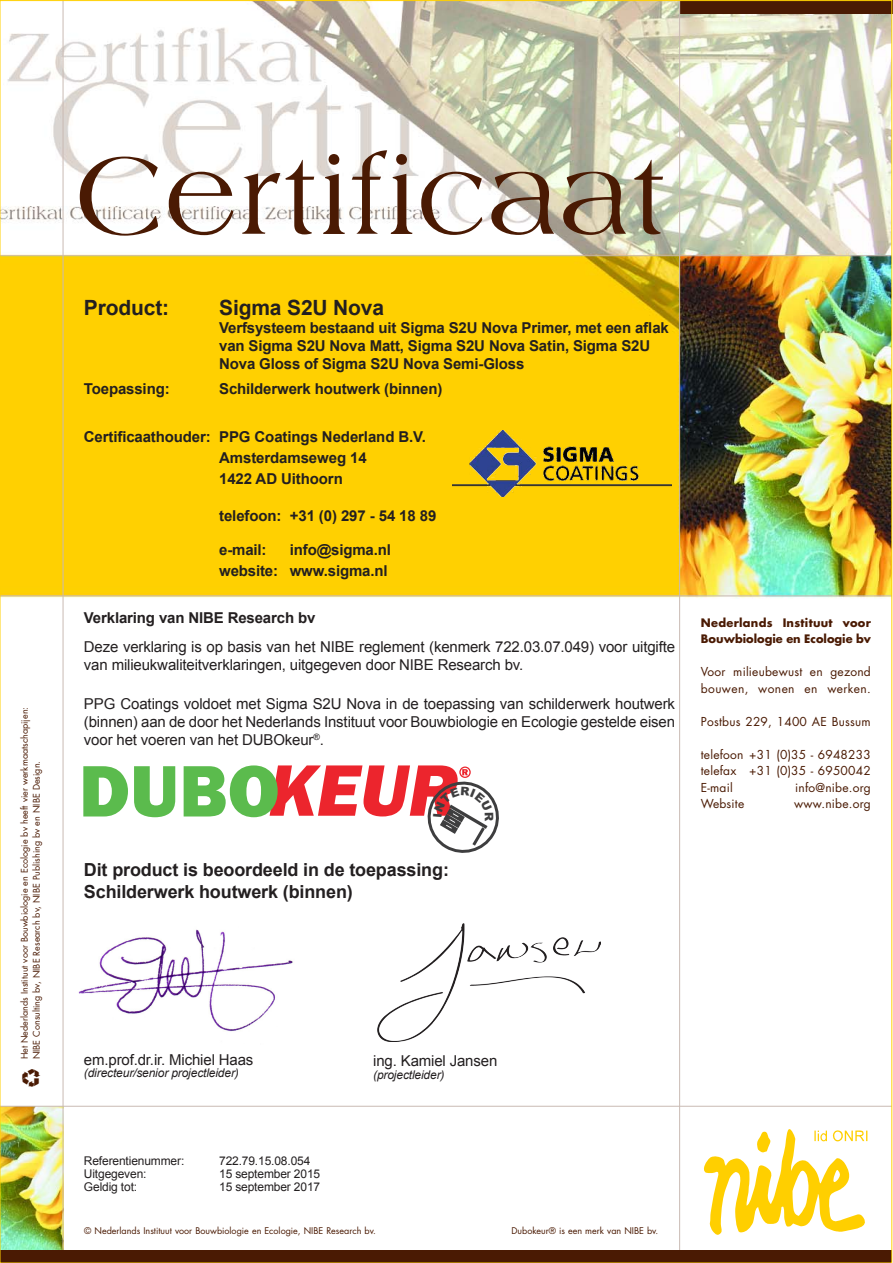
<style>
.page{position:relative;width:893px;height:1263px;background:#fff}
.page>*{position:absolute;margin:0;border:0;box-sizing:border-box;transform-origin:0 0}
.t1{font:118.05px "Amphion";color:#4a1a03}
.t2{font:700 21px "Arial";letter-spacing:-.005em;color:#231f20}
.t3{font:700 18px/21.6px "Arial";letter-spacing:-.01em;color:#231f20}
.t4{font:18px "Recycle";color:#4a1a03}
.t5{font:15px/18px "Arial";letter-spacing:-.01em;color:#231f20}
.t6{font:700 15px/18px "Arial";letter-spacing:-.01em;color:#231f20}
.t7{font:12px/16.5px "Futura";letter-spacing:.02em;color:#4a1a03}
.t8{font:12px "Arial";letter-spacing:-.01em;color:#231f20}
.t9{font:italic 12px "Arial";letter-spacing:-.01em;color:#231f20}
.t10{font:700 11.4px/16.5px "Futura";letter-spacing:.01em;color:#4a1a03}
.t11{font:9px/11.9px "Futura";color:#4a1a03}
</style>
<div class="page">
<img style="left:2px;top:3px;width:888px;height:1248px">
<img style="left:2px;top:1107px;width:61px;height:144px">
<div style="left:680px;top:0;width:212px;height:13px;background:#4a1a03"></div>
<svg style="left:704px;top:1129px;width:163px;height:106px"></svg>
<hr style="left:0;top:595px;width:892px;height:1px;background:#c9bab3">
<hr style="left:0;top:255px;width:892px;height:1px;background:#c9bab3">
<hr style="left:63px;top:1px;width:1px;height:1262px;background:#c9bab3">
<hr style="left:679px;top:1px;width:1px;height:1262px;background:#c9bab3">
<div style="left:0;top:1251px;width:892px;height:12px;background:#4a1a03"></div>
<hr style="left:0;top:1106px;width:892px;height:1px;background:#c9bab3">
<img style="left:453px;top:431px;width:219px;height:65px">
<img style="left:75px;top:922px;width:229px;height:122px">
<img style="left:278px;top:765px;width:193px;height:51px">
<img style="left:83px;top:765px;width:195px;height:52px">
<img style="left:377px;top:924px;width:223px;height:118px">
<svg style="left:424px;top:774px;width:77px;height:79px"></svg>
<p class="t11" style="left:19px;top:1059px;width:354px;rotate:-90deg">Het Nederlands Instituut voor Bouwbiologie en Ecologie bv heeft vier werkmaatschapijen:<br>NIBE Consulting bv, NIBE Research bv, NIBE Publishing bv en NIBE Design.</p>
<p class="t4" style="left:22px;top:1088px;width:21px;rotate:-90deg">C</p>
<h1 class="t1" style="left:75px;top:128px;width:594px">Certificaat</h1>
<h2 class="t2" style="left:84px;top:293px;width:87px">Product:</h2>
<h2 class="t2" style="left:219px;top:293px;width:166px">Sigma S2U Nova</h2>
<p class="t6" style="left:219px;top:319px;width:451px">Verfsysteem bestaand uit Sigma S2U Nova Primer, met een aflak van Sigma S2U Nova Matt, Sigma S2U Nova Satin, Sigma S2U<br>Nova Gloss of Sigma S2U Nova Semi-Gloss</p>
<p class="t6" style="left:84px;top:380px;width:87px">Toepassing:</p>
<p class="t6" style="left:219px;top:380px;width:225px">Schilderwerk houtwerk (binnen)</p>
<p class="t6" style="left:219px;top:426px;width:208px;line-height:21px;text-indent:-135px">Certificaathouder: PPG Coatings Nederland B.V.<br>Amsterdamseweg 14<br>1422 AD Uithoorn</p>
<p class="t6" style="left:219px;top:507px;width:219px">telefoon: +31 (0) 297 - 54 18 89</p>
<p class="t6" style="left:219px;top:541px;width:49px">e-mail:</p>
<p class="t6" style="left:219px;top:540px;width:173px;line-height:21.3px;text-align:right">info@sigma.nl<br>website: www.sigma.nl</p>
<p class="t6" style="left:84px;top:609px;width:233px">Verklaring van NIBE Research bv</p>
<p class="t5" style="left:84px;top:638px;width:593px">Deze verklaring is op basis van het NIBE reglement (kenmerk 722.03.07.049) voor uitgifte van milieukwaliteitverklaringen, uitgegeven door NIBE Research bv.</p>
<p class="t5" style="left:84px;top:695px;width:593px;text-align:justify">PPG Coatings voldoet met Sigma S2U Nova in de toepassing van schilderwerk houtwerk (binnen) aan de door het Nederlands Instituut voor Bouwbiologie en Ecologie gestelde eisen voor het voeren van het DUBOkeur<sup>®</sup>.</p>
<p class="t3" style="left:84px;top:860px;width:367px">Dit product is beoordeeld in de toepassing:<br>Schilderwerk houtwerk (binnen)</p>
<p class="t10" style="left:701px;top:614px;width:172px">Nederlands Instituut voor<br>Bouwbiologie en Ecologie bv</p>
<p class="t7" style="left:701px;top:664px;width:172px">Voor milieubewust en gezond bouwen, wonen en werken.</p>
<p class="t7" style="left:701px;top:713px;width:171px">Postbus 229, 1400 AE Bussum</p>
<p class="t7" style="left:701px;top:746px;width:171px;text-align:justify">telefoon +31 (0)35 - 6948233 telefax +31 (0)35 - 6950042<br>E-mail</p>
<p class="t7" style="left:795px;top:779px;width:77px">info@nibe.org</p>
<p class="t7" style="left:701px;top:796px;width:45px">Website</p>
<p class="t7" style="left:794px;top:796px;width:78px">www.nibe.org</p>
<p class="t5" style="left:84px;top:1051px;width:171px">em.prof.dr.ir. Michiel Haas</p>
<p class="t5" style="left:373px;top:1052px;width:126px">ing. Kamiel Jansen</p>
<p class="t9" style="left:84px;top:1065px;width:156px">(directeur/senior projectleider)</p>
<p class="t9" style="left:373px;top:1067px;width:73px">(projectleider)</p>
<p class="t8" style="left:84px;top:1153px;width:102px">Referentienummer:</p>
<p class="t8" style="left:219px;top:1153px;width:93px">722.79.15.08.054</p>
<p class="t8" style="left:84px;top:1166px;width:64px">Uitgegeven:</p>
<p class="t8" style="left:219px;top:1166px;width:103px">15 september 2015</p>
<p class="t8" style="left:84px;top:1179px;width:55px">Geldig tot:</p>
<p class="t8" style="left:219px;top:1179px;width:103px">15 september 2017</p>
<p class="t11" style="left:84px;top:1225px;width:293px">© Nederlands Instituut voor Bouwbiologie en Ecologie, NIBE Research bv.</p>
<p class="t11" style="left:511px;top:1225px;width:148px">Dubokeur® is een merk van NIBE bv.</p>
</div>
